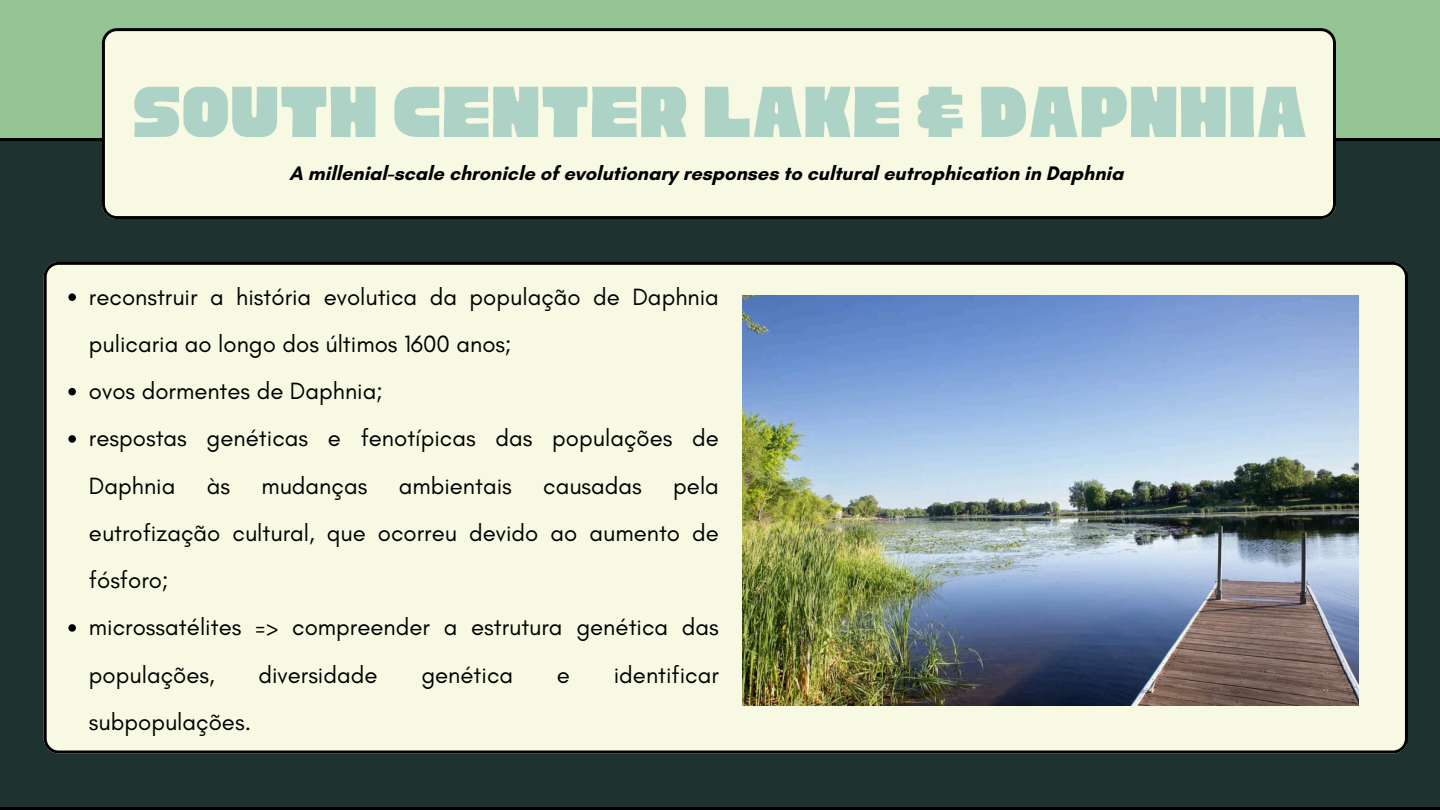
<style>
.page{position:relative;width:1440px;height:810px;background:#94c394}
.page>*{position:absolute;margin:0;border:0;box-sizing:border-box;transform-origin:0 0}
.t1{font:80px "Cubao Free Regular";color:#add3c7}
.t2{font:24px/47.2px "Glacial Indifference";color:#000}
.t3{font:700 20px "Glacial Indifference";color:#000}
</style>
<div class="page">
<div style="left:0;top:138px;width:1440px;height:672px;background:#1e322f"></div>
<div style="left:102px;top:28px;width:1234px;height:191px;background:#f8f9e3"></div>
<div style="left:44px;top:262px;width:1364px;height:492px;background:#f8f9e3"></div>
<img style="left:743px;top:295px;width:616px;height:411px">
<svg style="left:68px;top:293px;width:8px;height:8px"></svg>
<svg style="left:68px;top:388px;width:8px;height:7px"></svg>
<svg style="left:68px;top:435px;width:8px;height:8px"></svg>
<svg style="left:68px;top:624px;width:8px;height:8px"></svg>
<h1 class="t1" style="left:132px;top:73px;width:1177px">SOUTH CENTER LAKE &amp; DAPNHIA</h1>
<p class="t3" style="left:289px;top:161px;width:836px">A millenial-scale chronicle of evolutionary responses to cultural eutrophication in Daphnia</p>
<p class="t2" style="left:89px;top:273px;width:632px">reconstruir a história evolutica da população de Daphnia pulicaria ao longo dos últimos 1600 anos;</p>
<p class="t2" style="left:89px;top:367px;width:295px">ovos dormentes de Daphnia;</p>
<p class="t2" style="left:89px;top:414px;width:632px">respostas genéticas e fenotípicas das populações de<br>Daphnia</p>
<p class="t2" style="left:89px;top:462px;width:632px;text-align:justify;text-indent:584px">pela eutrofização cultural, que ocorreu devido ao aumento de fósforo;</p>
<p class="t2" style="left:89px;top:603px;width:632px">microssatélites =&gt; compreender a estrutura genética das populações,</p>
<p class="t2" style="left:207px;top:462px;width:25px">às</p>
<p class="t2" style="left:261px;top:462px;width:107px">mudanças</p>
<p class="t2" style="left:399px;top:462px;width:115px">ambientais</p>
<p class="t2" style="left:543px;top:462px;width:100px">causadas</p>
<p class="t2" style="left:258px;top:651px;width:121px">diversidade</p>
<p class="t2" style="left:421px;top:651px;width:93px">genética</p>
<p class="t2" style="left:557px;top:651px;width:15px">e</p>
<p class="t2" style="left:614px;top:651px;width:107px">identificar</p>
<p class="t2" style="left:89px;top:698px;width:164px">subpopulações.</p>
</div>
